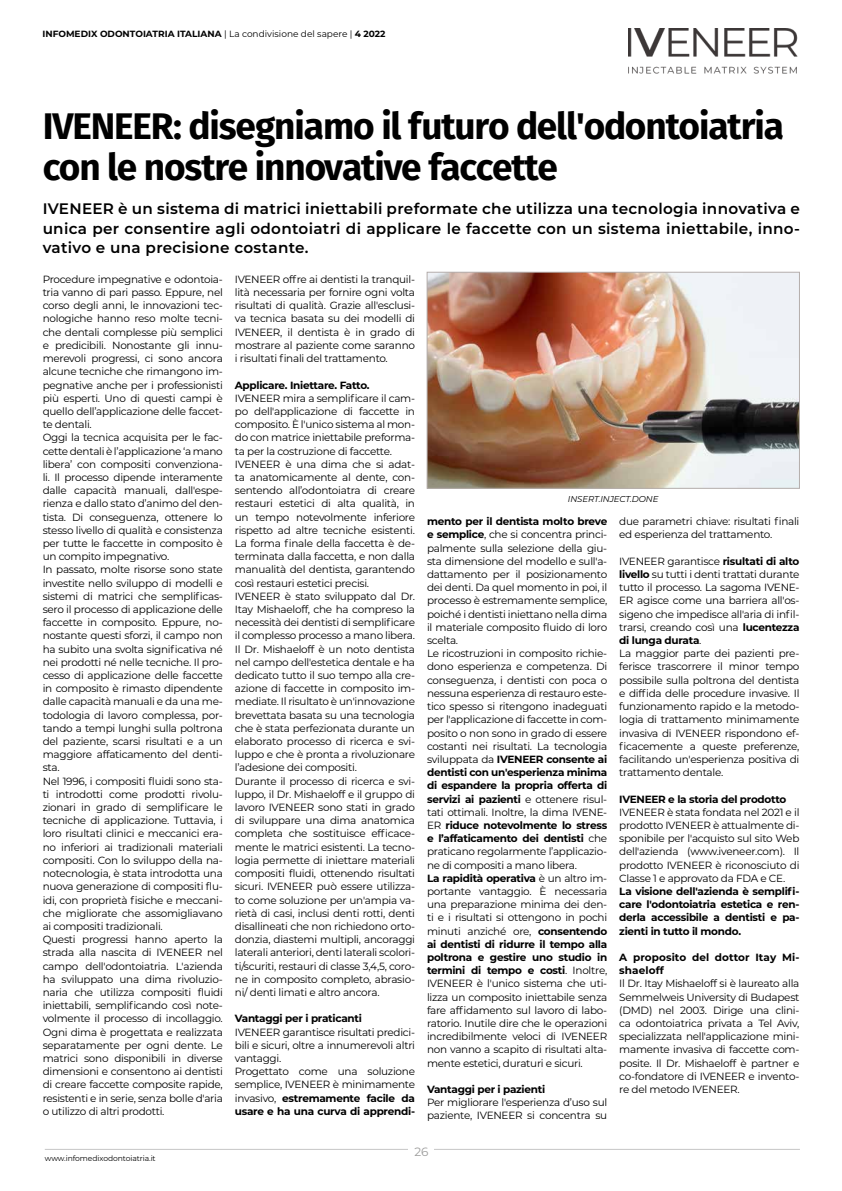
<style>
.page{position:relative;width:842px;height:1191px;background:#fff}
.page>*{position:absolute;margin:0;border:0;box-sizing:border-box;transform-origin:0 0}
.t1{font:700 37px/41px "Fira Sans";letter-spacing:-.03em;color:#000}
.t2{font:600 15.2px/19.2px "Montserrat";letter-spacing:.02em;color:#000;text-align:justify}
.t3{font:12px "Montserrat";color:#9d9d9c}
.t4{font:10.4px/13.2px "Montserrat";letter-spacing:-.025em;color:#000}
.t5{font:700 10.4px/13.2px "Montserrat";letter-spacing:-.025em;color:#000;text-align:justify}
.t6{font:700 10.4px/13.2px "Montserrat";letter-spacing:.01em;color:#000}
.t7{font:700 9px "Montserrat";color:#000}
.t8{font:italic 8.6px "Montserrat";letter-spacing:-.01em;color:#000}
.t9{font:7.6px "Montserrat";letter-spacing:-.01em;color:#000}
.s1{font-weight:400}
.s2{font-weight:700}
</style>
<div class="page">
<img style="left:429px;top:274px;width:369px;height:212px">
<div style="left:427px;top:272px;width:373px;height:216px;border:1px solid #b5aeac"></div>
<img style="left:628px;top:28px;width:169px;height:45px">
<hr style="left:45px;top:1148px;width:755px;height:1px;background:#c6c6c6">
<div style="left:409px;top:1137px;width:25px;height:25px;background:#fff"></div>
<p class="t7" style="left:43px;top:27px;width:344px">INFOMEDIX ODONTOIATRIA ITALIANA <span class="s1">| La condivisione del sapere |</span> 4 2022</p>
<h1 class="t1" style="left:43px;top:105px;width:743px">IVENEER: disegniamo il futuro dell'odontoiatria con le nostre innovative faccette</h1>
<h2 class="t2" style="left:43px;top:199px;width:759px">IVENEER è un sistema di matrici iniettabili preformate che utilizza una tecnologia innovativa e unica per consentire agli odontoiatri di applicare le faccette con un sistema iniettabile, inno&shy;vativo e una precisione costante.</h2>
<p class="t4" style="left:43px;top:272px;width:182px">Procedure impegnative e odontoia&shy;tria vanno di pari passo. Eppure, nel corso degli anni, le innovazioni tec&shy;nologiche hanno reso molte tecni&shy;che dentali complesse più semplici e predicibili. Nonostante gli innu&shy;merevoli progressi, ci sono ancora alcune tecniche che rimangono im&shy;pegnative anche per i professionisti più esperti. Uno di questi campi è quello dell’applicazione delle faccet&shy;te dentali.<br>Oggi la tecnica acquisita per le fac&shy;cette dentali è l’applicazione ‘a mano libera’ con compositi convenziona&shy;li. Il processo dipende interamente dalle capacità manuali, dall'espe&shy;rienza e dallo stato d’animo del den&shy;tista. Di conseguenza, ottenere lo stesso livello di qualità e consistenza per tutte le faccette in composito è un compito impegnativo.<br>In passato, molte risorse sono state investite nello sviluppo di modelli e sistemi di matrici che semplificas&shy;sero il processo di applicazione delle faccette in composito. Eppure, no&shy;nostante questi sforzi, il campo non ha subito una svolta significativa né nei prodotti né nelle tecniche. Il pro&shy;cesso di applicazione delle faccette in composito è rimasto dipendente dalle capacità manuali e da una me&shy;todologia di lavoro complessa, por&shy;tando a tempi lunghi sulla poltrona del paziente, scarsi risultati e a un maggiore affaticamento del denti&shy;sta.<br>Nel 1996, i compositi fluidi sono sta&shy;ti introdotti come prodotti rivolu&shy;zionari in grado di semplificare le tecniche di applicazione. Tuttavia, i loro risultati clinici e meccanici era&shy;no inferiori ai tradizionali materiali compositi. Con lo sviluppo della na&shy;notecnologia, è stata introdotta una nuova generazione di compositi flu&shy;idi, con proprietà fisiche e meccani&shy;che migliorate che assomigliavano ai compositi tradizionali.<br>Questi progressi hanno aperto la strada alla nascita di IVENEER nel campo dell'odontoiatria. L'azienda ha sviluppato una dima rivoluzio&shy;naria che utilizza compositi fluidi iniettabili, semplificando così note&shy;volmente il processo di incollaggio.<br>Ogni dima è progettata e realizzata separatamente per ogni dente. Le matrici sono disponibili in diverse dimensioni e consentono ai dentisti di creare faccette composite rapide, resistenti e in serie, senza bolle d'aria o utilizzo di altri prodotti.</p>
<p class="t4" style="left:235px;top:272px;width:182px;text-align:justify">IVENEER offre ai dentisti la tranquil&shy;lità necessaria per fornire ogni volta risultati di qualità. Grazie all'esclusi&shy;va tecnica basata su dei modelli di IVENEER, il dentista è in grado di mostrare al paziente come saranno i risultati finali del trattamento.</p>
<p class="t5" style="left:235px;top:378px;width:136px">Applicare. Iniettare. Fatto.</p>
<p class="t4" style="left:235px;top:391px;width:182px">IVENEER mira a semplificare il cam&shy;po dell'applicazione di faccette in composito. È l'unico sistema al mon&shy;do con matrice iniettabile preforma&shy;ta per la costruzione di faccette.<br>IVENEER è una dima che si adat&shy;ta anatomicamente al dente, con&shy;sentendo all’odontoiatra di creare restauri estetici di alta qualità, in un tempo notevolmente inferiore rispetto ad altre tecniche esistenti.<br>La forma finale della faccetta è de&shy;terminata dalla faccetta, e non dalla manualità del dentista, garantendo così restauri estetici precisi.<br>IVENEER è stato sviluppato dal Dr.<br>Itay Mishaeloff, che ha compreso la necessità dei dentisti di semplificare il complesso processo a mano libera.<br>Il Dr. Mishaeloff è un noto dentista nel campo dell'estetica dentale e ha dedicato tutto il suo tempo alla cre&shy;azione di faccette in composito im&shy;mediate. Il risultato è un'innovazione brevettata basata su una tecnologia che è stata perfezionata durante un elaborato processo di ricerca e svi&shy;luppo e che è pronta a rivoluzionare l’adesione dei compositi.<br>Durante il processo di ricerca e svi&shy;luppo, il Dr. Mishaeloff e il gruppo di lavoro IVENEER sono stati in grado di sviluppare una dima anatomica completa che sostituisce efficace&shy;mente le matrici esistenti. La tecno&shy;logia permette di iniettare materiali compositi fluidi, ottenendo risultati sicuri. IVENEER può essere utilizza&shy;to come soluzione per un'ampia va&shy;rietà di casi, inclusi denti rotti, denti disallineati che non richiedono orto&shy;donzia, diastemi multipli, ancoraggi laterali anteriori, denti laterali scolori&shy;ti/scuriti, restauri di classe 3,4,5, coro&shy;ne in composito completo, abrasio&shy;ni/ denti limati e altro ancora.</p>
<p class="t5" style="left:235px;top:1011px;width:129px">Vantaggi per i praticanti</p>
<p class="t4" style="left:235px;top:1025px;width:182px">IVENEER garantisce risultati predici&shy;bili e sicuri, oltre a innumerevoli altri vantaggi.<br>Progettato come una soluzione semplice, IVENEER è minimamente invasivo, <span class="s2">estremamente facile da usare e ha una curva di apprendi-</span></p>
<p class="t8" style="left:568px;top:493px;width:92px">INSERT.INJECT.DONE</p>
<p class="t4" style="left:427px;top:514px;width:182px"><span class="s2">mento per il dentista molto breve e semplice</span>, che si concentra princi&shy;palmente sulla selezione della giu&shy;sta dimensione del modello e sull'a&shy;dattamento per il posizionamento dei denti. Da quel momento in poi, il processo è estremamente semplice, poiché i dentisti iniettano nella dima il materiale composito fluido di loro scelta.<br>Le ricostruzioni in composito richie&shy;dono esperienza e competenza. Di conseguenza, i dentisti con poca o nessuna esperienza di restauro este&shy;tico spesso si ritengono inadeguati per l'applicazione di faccette in com&shy;posito o non sono in grado di essere costanti nei risultati. La tecnologia sviluppata da <span class="s2">IVENEER consente ai dentisti con un'esperienza minima di espandere la propria offerta di servizi ai pazienti</span> e ottenere risul&shy;tati ottimali. Inoltre, la dima IVENE-ER <span class="s2">riduce notevolmente lo stress e l’affaticamento dei dentisti</span> che praticano regolarmente l’applicazio&shy;ne di compositi a mano libera.<br><span class="s2">La rapidità operativa</span> è un altro im&shy;portante vantaggio. È necessaria una preparazione minima dei den&shy;ti e i risultati si ottengono in pochi minuti anziché ore, <span class="s2">consentendo ai dentisti di ridurre il tempo alla poltrona e gestire uno studio in termini di tempo e costi</span>. Inoltre, IVENEER è l'unico sistema che uti&shy;lizza un composito iniettabile senza fare affidamento sul lavoro di labo&shy;ratorio. Inutile dire che le operazioni incredibilmente veloci di IVENEER non vanno a scapito di risultati alta&shy;mente estetici, duraturi e sicuri.</p>
<p class="t5" style="left:427px;top:1082px;width:120px">Vantaggi per i pazienti</p>
<p class="t4" style="left:427px;top:1095px;width:182px">Per migliorare l'esperienza d’uso sul paziente, IVENEER si concentra su</p>
<p class="t4" style="left:619px;top:514px;width:182px">due parametri chiave: risultati finali ed esperienza del trattamento.</p>
<p class="t4" style="left:619px;top:554px;width:182px">IVENEER garantisce <span class="s2">risultati di alto livello</span> su tutti i denti trattati durante tutto il processo. La sagoma IVENE-ER agisce come una barriera all'os&shy;sigeno che impedisce all'aria di infil&shy;trarsi, creando così una <span class="s2">lucentezza di lunga durata</span>.<br>La maggior parte dei pazienti pre&shy;ferisce trascorrere il minor tempo possibile sulla poltrona del dentista e diffida delle procedure invasive. Il funzionamento rapido e la metodo&shy;logia di trattamento minimamente invasiva di IVENEER rispondono ef&shy;ficacemente a queste preferenze, facilitando un'esperienza positiva di trattamento dentale.</p>
<p class="t5" style="left:619px;top:791px;width:169px">IVENEER e la storia del prodotto</p>
<p class="t4" style="left:619px;top:805px;width:182px;text-align:justify">IVENEER è stata fondata nel 2021 e il prodotto IVENEER è attualmente di&shy;sponibile per l'acquisto sul sito Web dell'azienda (www.iveneer.com). Il prodotto IVENEER è riconosciuto di Classe 1 e approvato da FDA e CE.</p>
<p class="t5" style="left:619px;top:884px;width:182px">La visione dell'azienda è semplifi&shy;care l'odontoiatria estetica e ren&shy;derla accessibile a dentisti e pa&shy;zienti in tutto il mondo.</p>
<p class="t6" style="left:619px;top:950px;width:182px">A proposito del dottor Itay Mi&shy;shaeloff</p>
<p class="t4" style="left:619px;top:976px;width:182px;text-align:justify">Il Dr. Itay Mishaeloff si è laureato alla Semmelweis University di Budapest (DMD) nel 2003. Dirige una clini&shy;ca odontoiatrica privata a Tel Aviv, specializzata nell'applicazione mini&shy;mamente invasiva di faccette com&shy;posite. Il Dr. Mishaeloff è partner e co-fondatore di IVENEER e invento&shy;re del metodo IVENEER.</p>
<p class="t9" style="left:45px;top:1153px;width:112px">www.infomedixodontoiatria.it</p>
<p class="t3" style="left:414px;top:1143px;width:16px">26</p>
</div>
